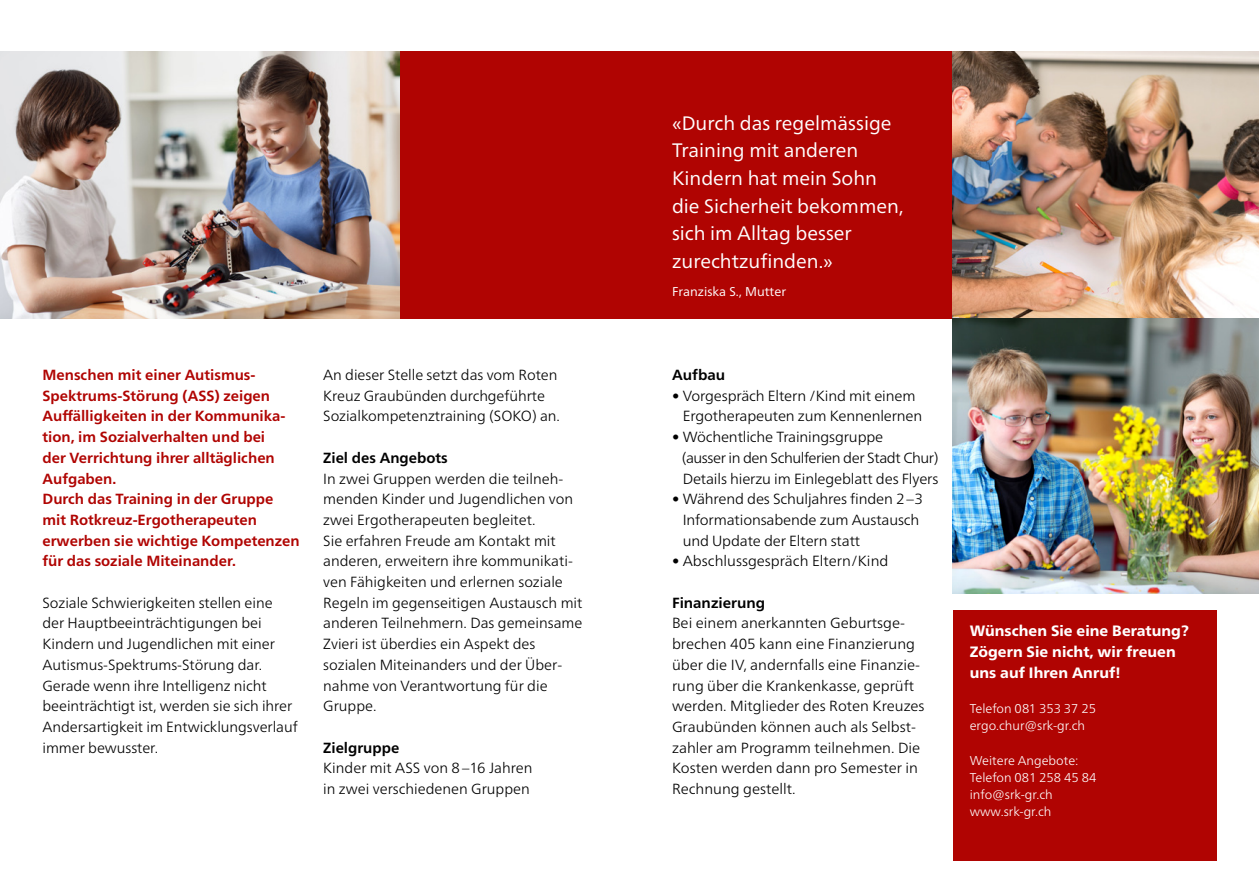
<style>
.page{position:relative;width:1259px;height:893px;background:#fff}
.page>*{position:absolute;margin:0;border:0;box-sizing:border-box;transform-origin:0 0}
.Titel{font:19.5px/27.6px "Frutiger Neue LTW1 G";color:#fff}
.GT_10_pt_negativ{font:800 15px/21.3px "Frutiger Neue LTW1 G";letter-spacing:.005em;color:#fff}
.GT_10_pt_Bullets{font:300 14.7px/20.7px "Frutiger Neue LTW1 G";color:#000}
.GT_10_pt{font:300 14.7px/20.7px "Frutiger Neue LTW1 G";letter-spacing:-.005em;color:#000}
.GT_10_pt-2{font:700 14.7px/20.7px "Frutiger Neue LTW1 G";color:#b00402}
.GT_10_pt_Bullets-2{font:700 14.7px "Frutiger Neue LTW1 G";color:#000}
.GT_10_pt-3{font:300 12.75px "Frutiger Neue LTW1 G";color:#fff}
.GT_10_pt_negativ-2{font:12.75px "Frutiger Neue LTW1 G";letter-spacing:.005em;color:#fff}
</style>
<div class="page">
<div style="left:400px;top:51px;width:552px;height:268px;background:#b00402"></div>
<div style="left:952px;top:610px;width:264px;height:251px;background:#b00402"></div>
<img style="left:952px;top:51px;width:307px;height:542px">
<img style="left:0;top:51px;width:400px;height:268px">
<p class="GT_10_pt-2" style="left:43px;top:364px;width:243px">Menschen mit einer Autismus-<br>Spektrums-Störung (ASS) zeigen<br>Auffälligkeiten in der Kommunika&shy;tion, im Sozialverhalten und bei der Verrichtung ihrer alltäglichen<br>Aufgaben.</p>
<p class="GT_10_pt-2" style="left:43px;top:489px;width:259px">Durch das Training in der Gruppe mit Rotkreuz-Ergotherapeuten erwerben sie wichtige Kompetenzen für das soziale Miteinander.</p>
<p class="GT_10_pt" style="left:43px;top:592px;width:257px">Soziale Schwierigkeiten stellen eine der Hauptbeeinträchtigungen bei Kindern und Jugendlichen mit einer Autismus-Spektrums-Störung dar.<br>Gerade wenn ihre Intelligenz nicht beeinträchtigt ist, werden sie sich ihrer Andersartigkeit im Entwicklungsverlauf immer bewusster.</p>
<p class="GT_10_pt" style="left:323px;top:364px;width:238px">An dieser Stelle setzt das vom Roten<br>Kreuz Graubünden durchgeführte<br>Sozialkompetenztraining (SOKO) an.</p>
<p class="GT_10_pt_Bullets-2" style="left:323px;top:449px;width:126px">Ziel des Angebots</p>
<p class="GT_10_pt_Bullets" style="left:323px;top:468px;width:261px">In zwei Gruppen werden die teilneh&shy;menden Kinder und Jugendlichen von zwei Ergotherapeuten begleitet.<br>Sie erfahren Freude am Kontakt mit anderen, erweitern ihre kommunikati&shy;ven Fähigkeiten und erlernen soziale Regeln im gegenseitigen Austausch mit anderen Teilnehmern. Das gemeinsame Zvieri ist überdies ein Aspekt des sozialen Miteinanders und der Über&shy;nahme von Verantwortung für die Gruppe.</p>
<p class="GT_10_pt_Bullets-2" style="left:323px;top:739px;width:78px">Zielgruppe</p>
<p class="GT_10_pt_Bullets" style="left:323px;top:758px;width:211px">Kinder mit ASS von 8 –16 Jahren</p>
<p class="GT_10_pt_Bullets" style="left:323px;top:778px;width:208px">in zwei verschiedenen Gruppen</p>
<p class="Titel" style="left:672px;top:109px;width:233px">«Durch das regelmässige<br>Training mit anderen<br>Kindern hat mein Sohn die Sicherheit bekommen, sich im Alltag besser zurechtzufinden.»</p>
<p class="GT_10_pt_negativ-2" style="left:672px;top:283px;width:116px">Franziska S., Mutter</p>
<p class="GT_10_pt_Bullets-2" style="left:672px;top:366px;width:55px">Aufbau</p>
<p class="GT_10_pt_Bullets" style="left:682px;top:385px;width:241px;text-indent:-11px">• Vorgespräch Eltern /Kind mit einem<br>Ergotherapeuten zum Kennenlernen</p>
<p class="GT_10_pt_Bullets" style="left:672px;top:427px;width:213px">• Wöchentliche Trainingsgruppe</p>
<p class="GT_10_pt_Bullets" style="left:681px;top:447px;width:258px">(ausser in den Schulferien der Stadt Chur)<br>Details hierzu im Einlegeblatt des Flyers</p>
<p class="GT_10_pt_Bullets" style="left:682px;top:489px;width:242px;text-indent:-11px">• Während des Schuljahres finden 2–3<br>Informationsabende zum Austausch und Update der Eltern statt</p>
<p class="GT_10_pt_Bullets" style="left:672px;top:551px;width:218px">• Abschlussgespräch Eltern/Kind</p>
<p class="GT_10_pt_Bullets-2" style="left:672px;top:594px;width:95px">Finanzierung</p>
<p class="GT_10_pt_Bullets" style="left:672px;top:613px;width:254px">Bei einem anerkannten Geburtsge&shy;brechen 405 kann eine Finanzierung über die IV, andernfalls eine Finanzie&shy;rung über die Krankenkasse, geprüft werden. Mitglieder des Roten Kreuzes Graubünden können auch als Selbst&shy;zahler am Programm teilnehmen. Die Kosten werden dann pro Semester in Rechnung gestellt.</p>
<p class="GT_10_pt_negativ" style="left:969px;top:620px;width:220px">Wünschen Sie eine Beratung?<br>Zögern Sie nicht, wir freuen uns auf Ihren Anruf!</p>
<p class="GT_10_pt-3" style="left:969px;top:701px;width:128px">Telefon 081 353 37 25</p>
<p class="GT_10_pt-3" style="left:969px;top:718px;width:117px">ergo.chur@srk-gr.ch</p>
<p class="GT_10_pt-3" style="left:969px;top:752px;width:110px">Weitere Angebote:</p>
<p class="GT_10_pt-3" style="left:969px;top:770px;width:128px">Telefon 081 258 45 84</p>
<p class="GT_10_pt-3" style="left:969px;top:787px;width:84px">info@srk-gr.ch</p>
<p class="GT_10_pt-3" style="left:969px;top:804px;width:83px">www.srk-gr.ch</p>
</div>
